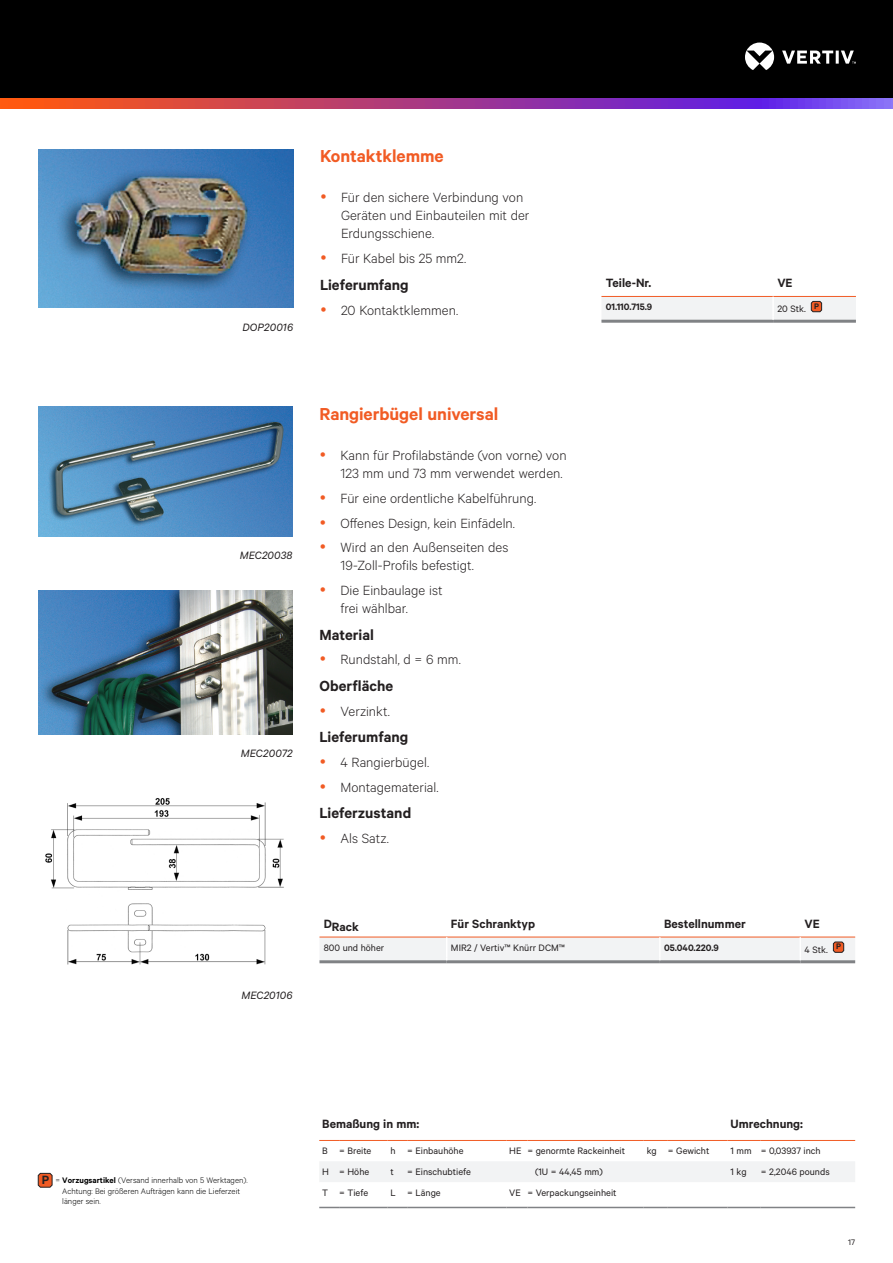
<style>
.page{position:relative;width:893px;height:1263px;background:#fff}
.page>*{position:absolute;margin:0;border:0;box-sizing:border-box;transform-origin:0 0}
.Vertiv_Orange_Main_H{font:600 19.5px "Calibre";letter-spacing:-.005em;color:#f15b24}
.Vertiv_Heading{font:600 16.5px "Calibre";color:#231f20}
.t1{font:300 15px/18px "Calibre";color:#231f20}
.Table_Header_Black{font:600 13.5px "Calibre";color:#231f20}
.Vertiv_Caption{font:italic 12px "Calibre";letter-spacing:.01em;color:#231f20}
.Table_Body{font:10.5px "Calibre";color:#231f20}
.Table_Body-2{font:600 10.5px "Calibre";color:#231f20}
.t2{font:300 9px/10.8px "Calibre";color:#000}
.t3{font:9px "Calibre";color:#231f20}
.t4{font:600 9px "Calibre";color:#231f20}
.s1{font-weight:600}
</style>
<div class="page">
<div style="left:0;top:0;width:893px;height:108px;background:#000"></div>
<svg style="left:745px;top:43px;width:111px;height:27px"></svg>
<svg style="left:0;top:98px;width:893px;height:11px;background:#a83e89"></svg>
<hr style="left:601px;top:320px;width:172px;height:3px;background:#808285">
<hr style="left:773px;top:320px;width:83px;height:3px;background:#808285">
<svg style="left:601px;top:296px;width:255px;height:25px"></svg>
<img style="left:39px;top:149px;width:254px;height:159px">
<hr style="left:319px;top:960px;width:128px;height:3px;background:#808285">
<hr style="left:447px;top:960px;width:213px;height:3px;background:#808285">
<hr style="left:660px;top:960px;width:140px;height:3px;background:#808285">
<hr style="left:800px;top:960px;width:55px;height:3px;background:#808285">
<svg style="left:319px;top:937px;width:536px;height:25px"></svg>
<img style="left:38px;top:407px;width:254px;height:130px">
<img style="left:38px;top:591px;width:254px;height:143px">
<img style="left:45px;top:798px;width:239px;height:167px">
<div style="left:320px;top:1162px;width:535px;height:20px;background:#f2f3f4"></div>
<svg style="left:319px;top:1140px;width:20px;height:1px"></svg>
<hr style="left:339px;top:1140px;width:48px;height:1px;background:#f15b24">
<svg style="left:387px;top:1140px;width:20px;height:1px"></svg>
<hr style="left:407px;top:1140px;width:99px;height:1px;background:#f15b24">
<svg style="left:506px;top:1140px;width:21px;height:1px"></svg>
<hr style="left:527px;top:1140px;width:117px;height:1px;background:#f15b24">
<svg style="left:644px;top:1140px;width:24px;height:1px"></svg>
<hr style="left:668px;top:1140px;width:60px;height:1px;background:#f15b24">
<hr style="left:728px;top:1140px;width:33px;height:1px;background:#f15b24">
<hr style="left:761px;top:1140px;width:94px;height:1px;background:#f15b24">
<svg style="left:319px;top:1207px;width:20px;height:1px"></svg>
<hr style="left:339px;top:1207px;width:48px;height:1px;background:#808285">
<svg style="left:387px;top:1207px;width:20px;height:1px"></svg>
<hr style="left:407px;top:1207px;width:99px;height:1px;background:#808285">
<svg style="left:506px;top:1207px;width:21px;height:1px"></svg>
<hr style="left:527px;top:1207px;width:117px;height:1px;background:#808285">
<svg style="left:644px;top:1207px;width:24px;height:1px"></svg>
<hr style="left:668px;top:1207px;width:60px;height:1px;background:#808285">
<hr style="left:728px;top:1207px;width:33px;height:1px;background:#808285">
<hr style="left:761px;top:1207px;width:94px;height:1px;background:#808285">
<svg style="left:37px;top:1172px;width:16px;height:16px"></svg>
<p class="Vertiv_Caption" style="left:242px;top:320px;width:52px">DOP20016</p>
<p class="Vertiv_Orange_Main_H" style="left:320px;top:145px;width:125px">Kontaktklemme</p>
<p class="t1" style="left:341px;top:188px;width:190px">Für den sichere Verbindung von<br>Geräten und Einbauteilen mit der<br>Erdungsschiene.</p>
<p class="t1" style="left:341px;top:249px;width:127px">Für Kabel bis 25 mm2.</p>
<p class="Vertiv_Heading" style="left:320px;top:275px;width:90px">Lieferumfang</p>
<p class="t1" style="left:341px;top:300px;width:119px">20 Kontaktklemmen.</p>
<p class="Table_Header_Black" style="left:606px;top:275px;width:47px">Teile-Nr.</p>
<p class="Table_Header_Black" style="left:777px;top:275px;width:17px">VE</p>
<p class="Table_Body-2" style="left:606px;top:300px;width:48px">01.110.715.9</p>
<p class="Table_Body" style="left:777px;top:303px;width:30px">20 Stk.</p>
<p class="t4" style="left:814px;top:300px;width:6px">P</p>
<p class="Vertiv_Caption" style="left:240px;top:549px;width:54px">MEC20038</p>
<p class="Vertiv_Caption" style="left:241px;top:746px;width:53px">MEC20072</p>
<p class="Vertiv_Orange_Main_H" style="left:319px;top:402px;width:180px">Rangierbügel universal</p>
<p class="t1" style="left:340px;top:446px;width:228px">Kann für Profilabstände (von vorne) von<br>123 mm und 73 mm verwendet werden.</p>
<p class="t1" style="left:340px;top:488px;width:197px">Für eine ordentliche Kabelführung.</p>
<p class="t1" style="left:340px;top:513px;width:176px">Offenes Design, kein Einfädeln.</p>
<p class="t1" style="left:340px;top:538px;width:169px">Wird an den Außenseiten des<br>19-Zoll-Profils befestigt.</p>
<p class="t1" style="left:340px;top:581px;width:104px">Die Einbaulage ist frei wählbar.</p>
<p class="Vertiv_Heading" style="left:319px;top:625px;width:56px">Material</p>
<p class="t1" style="left:340px;top:650px;width:122px">Rundstahl, d = 6 mm.</p>
<p class="Vertiv_Heading" style="left:319px;top:676px;width:75px">Oberfläche</p>
<p class="t1" style="left:340px;top:701px;width:51px">Verzinkt.</p>
<p class="Vertiv_Heading" style="left:319px;top:727px;width:90px">Lieferumfang</p>
<p class="t1" style="left:340px;top:753px;width:90px">4 Rangierbügel.</p>
<p class="t1" style="left:340px;top:777px;width:100px">Montagematerial.</p>
<p class="Vertiv_Heading" style="left:319px;top:803px;width:93px">Lieferzustand</p>
<p class="t1" style="left:340px;top:829px;width:50px">Als Satz.</p>
<p class="Vertiv_Caption" style="left:241px;top:989px;width:53px">MEC20106</p>
<p class="Table_Header_Black" style="left:324px;top:919px;width:37px">DRack</p>
<p class="Table_Header_Black" style="left:451px;top:916px;width:86px">Für Schranktyp</p>
<p class="Table_Header_Black" style="left:664px;top:916px;width:83px">Bestellnummer</p>
<p class="Table_Header_Black" style="left:804px;top:916px;width:17px">VE</p>
<p class="Table_Body" style="left:324px;top:941px;width:62px">800 und höher</p>
<p class="Table_Body" style="left:451px;top:941px;width:116px">MIR2 / Vertiv™ Knürr DCM™</p>
<p class="Table_Body-2" style="left:664px;top:941px;width:56px">05.040.220.9</p>
<p class="Table_Body" style="left:804px;top:943px;width:25px">4 Stk.</p>
<p class="t4" style="left:836px;top:941px;width:6px">P</p>
<p class="Table_Header_Black" style="left:42px;top:1172px;width:9px">P</p>
<p class="t2" style="left:62px;top:1174px;width:187px;text-indent:-7px">= <span class="s1">Vorzugsartikel</span> (Versand innerhalb von 5 Werktagen).<br>Achtung: Bei größeren Aufträgen kann die Lieferzeit länger sein.</p>
<p class="Table_Header_Black" style="left:322px;top:1116px;width:98px">Bemaßung in mm:</p>
<p class="Table_Header_Black" style="left:731px;top:1116px;width:74px">Umrechnung:</p>
<p class="Table_Body" style="left:322px;top:1145px;width:7px">B</p>
<p class="Table_Body" style="left:339px;top:1145px;width:34px">= Breite</p>
<p class="Table_Body" style="left:390px;top:1145px;width:7px">h</p>
<p class="Table_Body" style="left:407px;top:1145px;width:58px">= Einbauhöhe</p>
<p class="Table_Body" style="left:509px;top:1145px;width:14px">HE</p>
<p class="Table_Body" style="left:527px;top:1145px;width:99px">= genormte Rackeinheit</p>
<p class="Table_Body" style="left:647px;top:1145px;width:12px">kg</p>
<p class="Table_Body" style="left:668px;top:1145px;width:43px">= Gewicht</p>
<p class="Table_Body" style="left:731px;top:1145px;width:23px">1 mm</p>
<p class="Table_Body" style="left:761px;top:1145px;width:61px">= 0,03937 inch</p>
<p class="Table_Body" style="left:322px;top:1166px;width:8px">H</p>
<p class="Table_Body" style="left:339px;top:1166px;width:32px">= Höhe</p>
<p class="Table_Body" style="left:390px;top:1166px;width:5px">t</p>
<p class="Table_Body" style="left:407px;top:1166px;width:65px">= Einschubtiefe</p>
<p class="Table_Body" style="left:535px;top:1166px;width:69px">(1U = 44,45 mm)</p>
<p class="Table_Body" style="left:731px;top:1166px;width:18px">1 kg</p>
<p class="Table_Body" style="left:761px;top:1166px;width:71px">= 2,2046 pounds</p>
<p class="Table_Body" style="left:322px;top:1186px;width:7px">T</p>
<p class="Table_Body" style="left:339px;top:1186px;width:31px">= Tiefe</p>
<p class="Table_Body" style="left:390px;top:1186px;width:7px">L</p>
<p class="Table_Body" style="left:407px;top:1186px;width:35px">= Länge</p>
<p class="Table_Body" style="left:509px;top:1186px;width:13px">VE</p>
<p class="Table_Body" style="left:527px;top:1186px;width:91px">= Verpackungseinheit</p>
<p class="t3" style="left:848px;top:1236px;width:8px">17</p>
</div>
